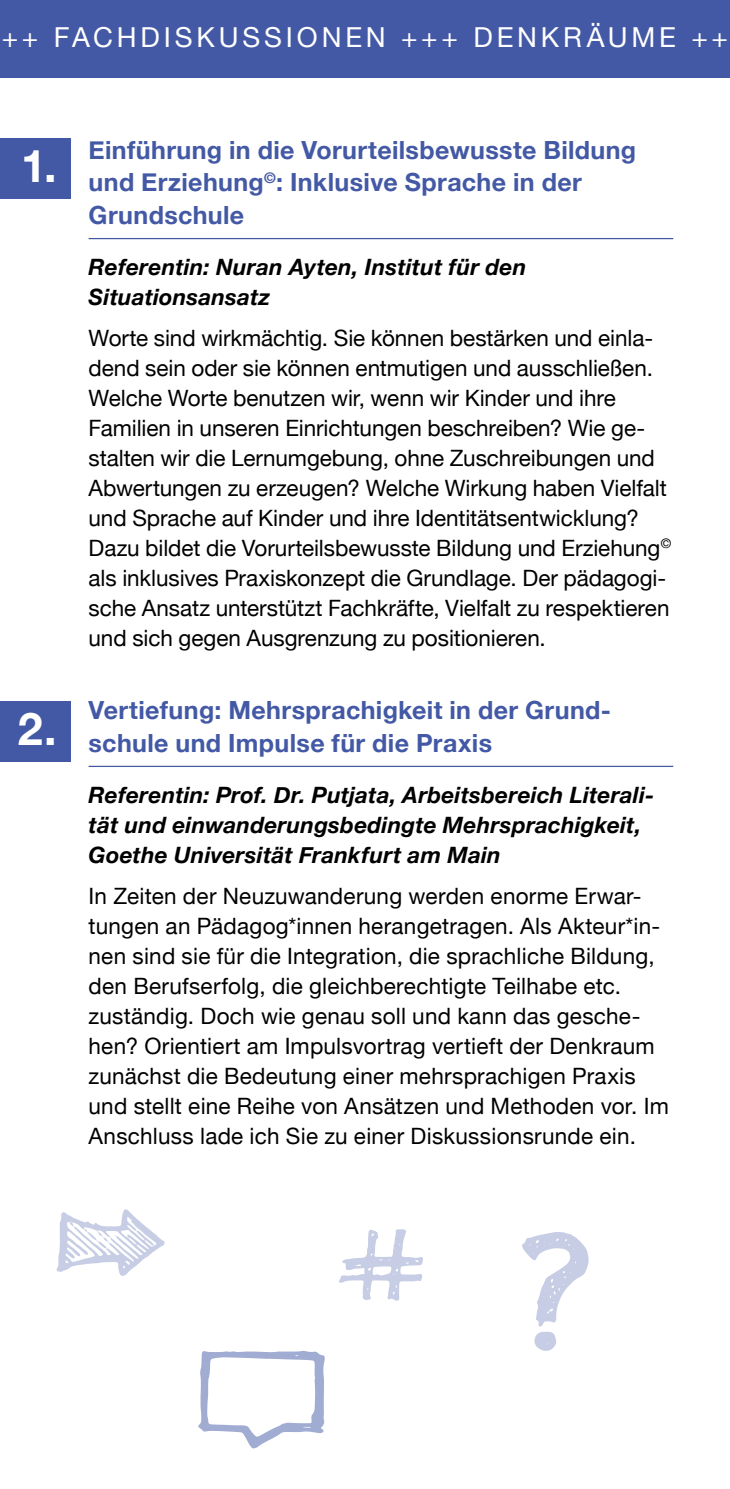
<style>
.page{position:relative;width:730px;height:1489px;background:#fff}
.page>*{position:absolute;margin:0;border:0;box-sizing:border-box;transform-origin:0 0}
.t1{font:700 45px "Helvetica Neue";color:#fff}
.t2{font:27.5px "Helvetica Neue";letter-spacing:.14em;color:#fff}
.t3{font:700 25px/32.5px "Helvetica Neue";letter-spacing:.015em;color:#4359a5}
.t4{font:22.5px/30px "Helvetica Neue";color:#000}
.t5{font:italic 700 22.5px/30px "Helvetica Neue";letter-spacing:.01em;color:#000}
</style>
<div class="page">
<div style="left:0;top:0;width:730px;height:78px;background:#4359a5"></div>
<hr style="left:89px;top:238px;width:584px;height:1px;background:#4359a5">
<hr style="left:89px;top:765px;width:584px;height:2px;background:#4359a5">
<div style="left:0;top:138px;width:71px;height:60px;background:#4359a5"></div>
<div style="left:0;top:701px;width:71px;height:60px;background:#4359a5"></div>
<svg style="left:198px;top:1350px;width:127px;height:98px"></svg>
<svg style="left:57px;top:1209px;width:108px;height:66px"></svg>
<svg style="left:522px;top:1232px;width:67px;height:118px"></svg>
<svg style="left:339px;top:1229px;width:84px;height:71px"></svg>
<p class="t2" style="left:2px;top:18px;width:728px">++ FACHDISKUSSIONEN +++ DENKRÄUME ++</p>
<h1 class="t1" style="left:21px;top:130px;width:37px">1.</h1>
<h1 class="t1" style="left:18px;top:693px;width:40px">2.</h1>
<p class="t3" style="left:89px;top:134px;width:549px">Einführung in die Vorurteilsbewusste Bildung und Erziehung<sup>©</sup>: Inklusive Sprache in der<br>Grundschule</p>
<p class="t5" style="left:89px;top:253px;width:439px">Referentin: Nuran Ayten, Institut für den<br>Situationsansatz</p>
<p class="t4" style="left:89px;top:324px;width:584px">Worte sind wirkmächtig. Sie können bestärken und einla&shy;dend sein oder sie können entmutigen und ausschließen.<br>Welche Worte benutzen wir, wenn wir Kinder und ihre Familien in unseren Einrichtungen beschreiben? Wie ge&shy;stalten wir die Lernumgebung, ohne Zuschreibungen und Abwertungen zu erzeugen? Welche Wirkung haben Vielfalt und Sprache auf Kinder und ihre Identitätsentwicklung?<br>Dazu bildet die Vorurteilsbewusste Bildung und Erziehung<sup>© </sup>als inklusives Praxiskonzept die Grundlage. Der pädagogi&shy;sche Ansatz unterstützt Fachkräfte, Vielfalt zu respektieren und sich gegen Ausgrenzung zu positionieren.</p>
<p class="t3" style="left:89px;top:694px;width:521px">Vertiefung: Mehrsprachigkeit in der Grund&shy;schule und Impulse für die Praxis</p>
<p class="t5" style="left:89px;top:780px;width:567px">Referentin: Prof. Dr. Putjata, Arbeitsbereich Literali&shy;tät und einwanderungsbedingte Mehrsprachigkeit,<br>Goethe Universität Frankfurt am Main</p>
<p class="t4" style="left:89px;top:881px;width:582px">In Zeiten der Neuzuwanderung werden enorme Erwar&shy;tungen an Pädagog*innen herangetragen. Als Akteur*in&shy;nen sind sie für die Integration, die sprachliche Bildung, den Berufserfolg, die gleichberechtigte Teilhabe etc. zuständig. Doch wie genau soll und kann das gesche&shy;hen? Orientiert am Impulsvortrag vertieft der Denkraum zunächst die Bedeutung einer mehrsprachigen Praxis und stellt eine Reihe von Ansätzen und Methoden vor. Im Anschluss lade ich Sie zu einer Diskussionsrunde ein.</p>
</div>
